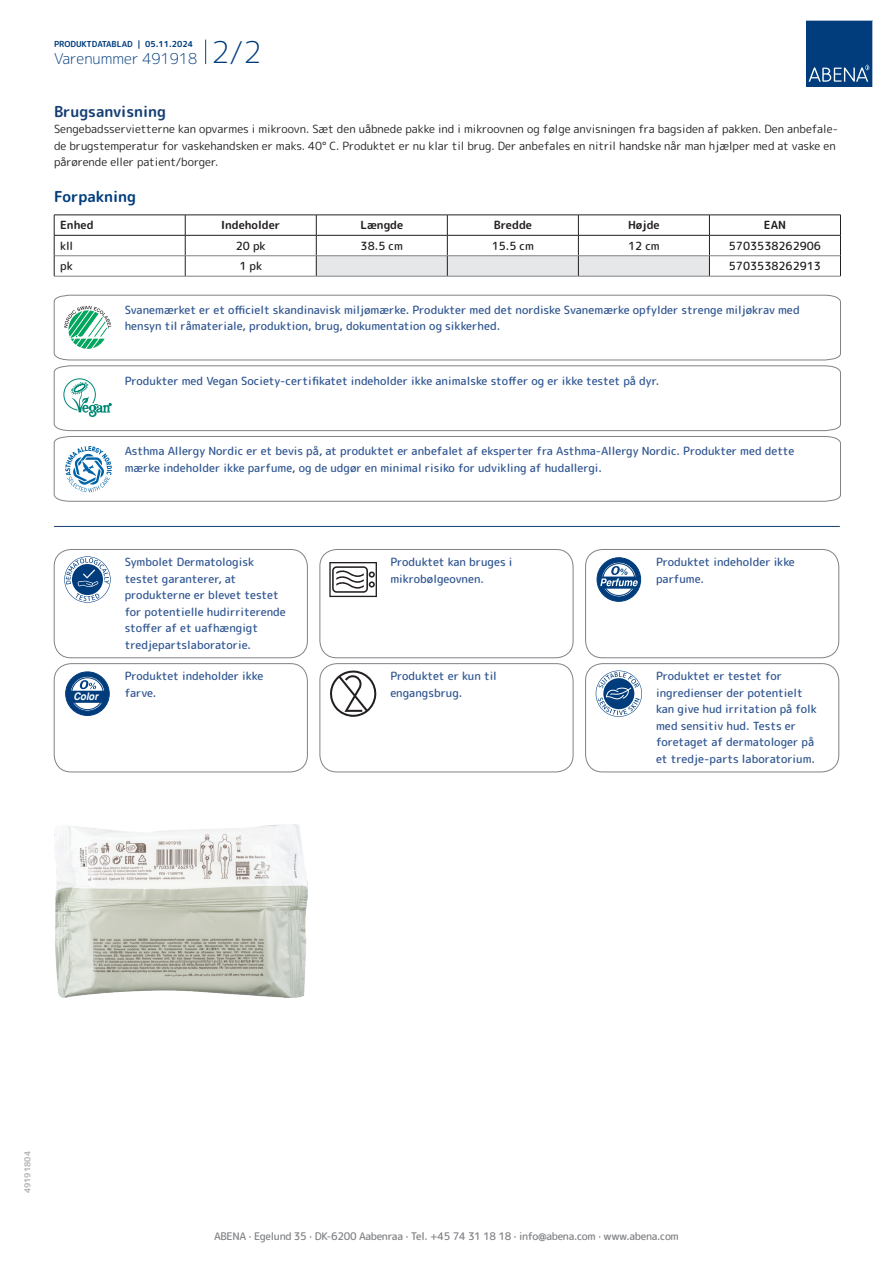
<style>
.page{position:relative;width:893px;height:1263px;background:#fff}
.page>*{position:absolute;margin:0;border:0;box-sizing:border-box;transform-origin:0 0}
.t1{font:300 15px "Rounded Mplus 1 c";color:#013d7d}
.t2{font:700 15px "Rounded Mplus 1 c";color:#153f74}
.t3{font:700 15px "Rounded Mplus 1 c";color:#013d7d}
.t4{font:500 11.25px/16.5px "Rounded Mplus 1 c";color:#305691}
.t5{font:11.25px/16.5px "Rounded Mplus 1 c";color:#231f20}
.t6{font:500 11.25px "Rounded Mplus 1 c";color:#231f20}
.t7{font:700 11.25px "Rounded Mplus 1 c";color:#231f20}
.t8{font:500 10.5px "Rounded Mplus 1 c";letter-spacing:-.03em;color:#808285}
.t9{font:italic 700 10.5px "Helvetica";letter-spacing:-.005em;color:#fff;scale:.9 1}
.t10{font:700 8.25px "Rounded Mplus 1 c";color:#013d7d}
.t11{font:700 8.25px "Rounded Mplus 1 c";color:#b2b3b7}
.s1{font-size:30px}
</style>
<div class="page">
<svg style="left:205px;top:40px;width:1px;height:24px"></svg>
<svg style="left:806px;top:20px;width:67px;height:67px;background:#144b86"></svg>
<hr style="left:54px;top:215px;width:131px;height:1px;background:#231f20">
<hr style="left:185px;top:215px;width:131px;height:1px;background:#231f20">
<hr style="left:709px;top:215px;width:132px;height:1px;background:#231f20">
<hr style="left:54px;top:235px;width:131px;height:1px;background:#231f20">
<hr style="left:185px;top:235px;width:131px;height:1px;background:#231f20">
<hr style="left:709px;top:235px;width:132px;height:1px;background:#231f20">
<svg style="left:54px;top:215px;width:1px;height:61px"></svg>
<svg style="left:185px;top:215px;width:1px;height:61px"></svg>
<svg style="left:316px;top:215px;width:394px;height:61px"></svg>
<svg style="left:840px;top:215px;width:1px;height:61px"></svg>
<hr style="left:54px;top:255px;width:131px;height:1px;background:#808285">
<hr style="left:185px;top:255px;width:131px;height:1px;background:#808285">
<hr style="left:316px;top:255px;width:131px;height:1px;background:#808285">
<hr style="left:447px;top:255px;width:131px;height:1px;background:#808285">
<hr style="left:578px;top:255px;width:131px;height:1px;background:#808285">
<hr style="left:709px;top:255px;width:131px;height:1px;background:#808285">
<hr style="left:54px;top:276px;width:131px;height:1px;background:#808285">
<hr style="left:185px;top:276px;width:131px;height:1px;background:#808285">
<hr style="left:316px;top:276px;width:131px;height:1px;background:#808285">
<hr style="left:447px;top:276px;width:131px;height:1px;background:#808285">
<hr style="left:578px;top:276px;width:131px;height:1px;background:#808285">
<hr style="left:709px;top:276px;width:132px;height:1px;background:#808285">
<svg style="left:54px;top:295px;width:787px;height:65px"></svg>
<svg style="left:54px;top:365px;width:787px;height:66px"></svg>
<svg style="left:54px;top:436px;width:787px;height:66px"></svg>
<hr style="left:54px;top:526px;width:785px;height:1px;background:#153f74">
<svg style="left:64px;top:556px;width:47px;height:47px"></svg>
<div style="left:54px;top:549px;width:254px;height:109px;border:1px solid #808285;border-radius:17px"></div>
<svg style="left:329px;top:562px;width:48px;height:35px"></svg>
<div style="left:320px;top:549px;width:253px;height:109px;border:1px solid #808285;border-radius:17px"></div>
<div style="left:597px;top:558px;width:44px;height:43px;background:#013d7d;border-radius:50%"></div>
<div style="left:597px;top:557px;width:44px;height:45px;border:1px solid #013d7d;border-radius:50%"></div>
<svg style="left:601px;top:562px;width:35px;height:35px"></svg>
<div style="left:601px;top:561px;width:36px;height:36px;border:1px solid #013d7d;border-radius:50%"></div>
<div style="left:603px;top:563px;width:32px;height:33px;border:1px solid #013d7d;border-radius:50%"></div>
<svg style="left:598px;top:566px;width:40px;height:23px"></svg>
<div style="left:585px;top:549px;width:254px;height:109px;border:1px solid #808285;border-radius:17px"></div>
<div style="left:66px;top:672px;width:43px;height:43px;background:#013d7d;border-radius:50%"></div>
<div style="left:65px;top:672px;width:44px;height:44px;border:1px solid #013d7d;border-radius:50%"></div>
<svg style="left:70px;top:676px;width:35px;height:35px"></svg>
<div style="left:70px;top:676px;width:36px;height:36px;border:1px solid #013d7d;border-radius:50%"></div>
<div style="left:71px;top:678px;width:33px;height:32px;border:1px solid #013d7d;border-radius:50%"></div>
<svg style="left:67px;top:680px;width:39px;height:23px"></svg>
<div style="left:54px;top:663px;width:254px;height:109px;border:1px solid #808285;border-radius:17px"></div>
<svg style="left:330px;top:670px;width:46px;height:47px"></svg>
<div style="left:320px;top:663px;width:253px;height:109px;border:1px solid #808285;border-radius:17px"></div>
<svg style="left:596px;top:670px;width:46px;height:47px"></svg>
<div style="left:585px;top:663px;width:254px;height:109px;border:1px solid #808285;border-radius:17px"></div>
<img style="left:54px;top:824px;width:253px;height:174px">
<p class="t10" style="left:54px;top:38px;width:141px">PRODUKTDATABLAD | 05.11.2024</p>
<h1 class="t1" style="left:54px;top:48px;width:209px">Varenummer 491918 <span class="s1">2/2</span></h1>
<h1 class="t2" style="left:54px;top:101px;width:113px">Brugsanvisning</h1>
<p class="t5" style="left:54px;top:121px;width:785px">Sengebadsservietterne kan opvarmes i mikroovn. Sæt den uåbnede pakke ind i mikroovnen og følge anvisningen fra bagsiden af pakken. Den anbefale&shy;de brugstemperatur for vaskehandsken er maks. 40° C. Produktet er nu klar til brug. Der anbefales en nitril handske når man hjælper med at vaske en pårørende eller patient/borger.</p>
<h1 class="t3" style="left:54px;top:186px;width:84px">Forpakning</h1>
<p class="t7" style="left:60px;top:217px;width:35px">Enhed</p>
<p class="t7" style="left:221px;top:217px;width:61px">Indeholder</p>
<p class="t7" style="left:360px;top:217px;width:44px">Længde</p>
<p class="t7" style="left:494px;top:217px;width:40px">Bredde</p>
<p class="t7" style="left:628px;top:217px;width:33px">Højde</p>
<p class="t7" style="left:764px;top:217px;width:24px">EAN</p>
<p class="t6" style="left:60px;top:238px;width:15px">kll</p>
<p class="t6" style="left:236px;top:238px;width:31px">20 pk</p>
<p class="t6" style="left:361px;top:238px;width:44px">38.5 cm</p>
<p class="t6" style="left:492px;top:238px;width:44px">15.5 cm</p>
<p class="t6" style="left:628px;top:238px;width:33px">12 cm</p>
<p class="t6" style="left:729px;top:238px;width:94px">5703538262906</p>
<p class="t6" style="left:60px;top:258px;width:14px">pk</p>
<p class="t6" style="left:239px;top:258px;width:24px">1 pk</p>
<p class="t6" style="left:729px;top:258px;width:94px">5703538262913</p>
<p class="t4" style="left:125px;top:302px;width:676px">Svanemærket er et officielt skandinavisk miljømærke. Produkter med det nordiske Svanemærke opfylder strenge miljøkrav med hensyn til råmateriale, produktion, brug, dokumentation og sikkerhed.</p>
<p class="t4" style="left:125px;top:372px;width:536px">Produkter med Vegan Society-certifikatet indeholder ikke animalske stoffer og er ikke testet på dyr.</p>
<p class="t4" style="left:125px;top:443px;width:671px">Asthma Allergy Nordic er et bevis på, at produktet er anbefalet af eksperter fra Asthma-Allergy Nordic. Produkter med dette mærke indeholder ikke parfume, og de udgør en minimal risiko for udvikling af hudallergi.</p>
<p class="t4" style="left:125px;top:554px;width:163px">Symbolet Dermatologisk testet garanterer, at produkterne er blevet testet for potentielle hudirriterende stoffer af et uafhængigt tredjepartslaboratorie.</p>
<p class="t4" style="left:390px;top:554px;width:124px">Produktet kan bruges i mikrobølgeovnen.</p>
<p class="t4" style="left:656px;top:554px;width:140px">Produktet indeholder ikke parfume.</p>
<p class="t4" style="left:125px;top:668px;width:140px">Produktet indeholder ikke</p>
<p class="t4" style="left:390px;top:668px;width:108px">Produktet er kun til engangsbrug.</p>
<p class="t4" style="left:656px;top:668px;width:162px">Produktet er testet for ingredienser der potentielt kan give hud irritation på folk med sensitiv hud. Tests er foretaget af dermatologer på et tredje-parts laboratorium.</p>
<p class="t9" style="left:73px;top:688px;width:29px">Color</p>
<p class="t4" style="left:125px;top:685px;width:33px">farve.</p>
<p class="t11" style="left:22px;top:1193px;width:44px;rotate:-90deg">49191804</p>
<p class="t8" style="left:214px;top:1229px;width:466px">ABENA · Egelund 35 · DK-6200 Aabenraa · Tel. +45 74 31 18 18 · info@abena.com · www.abena.com</p>
</div>
